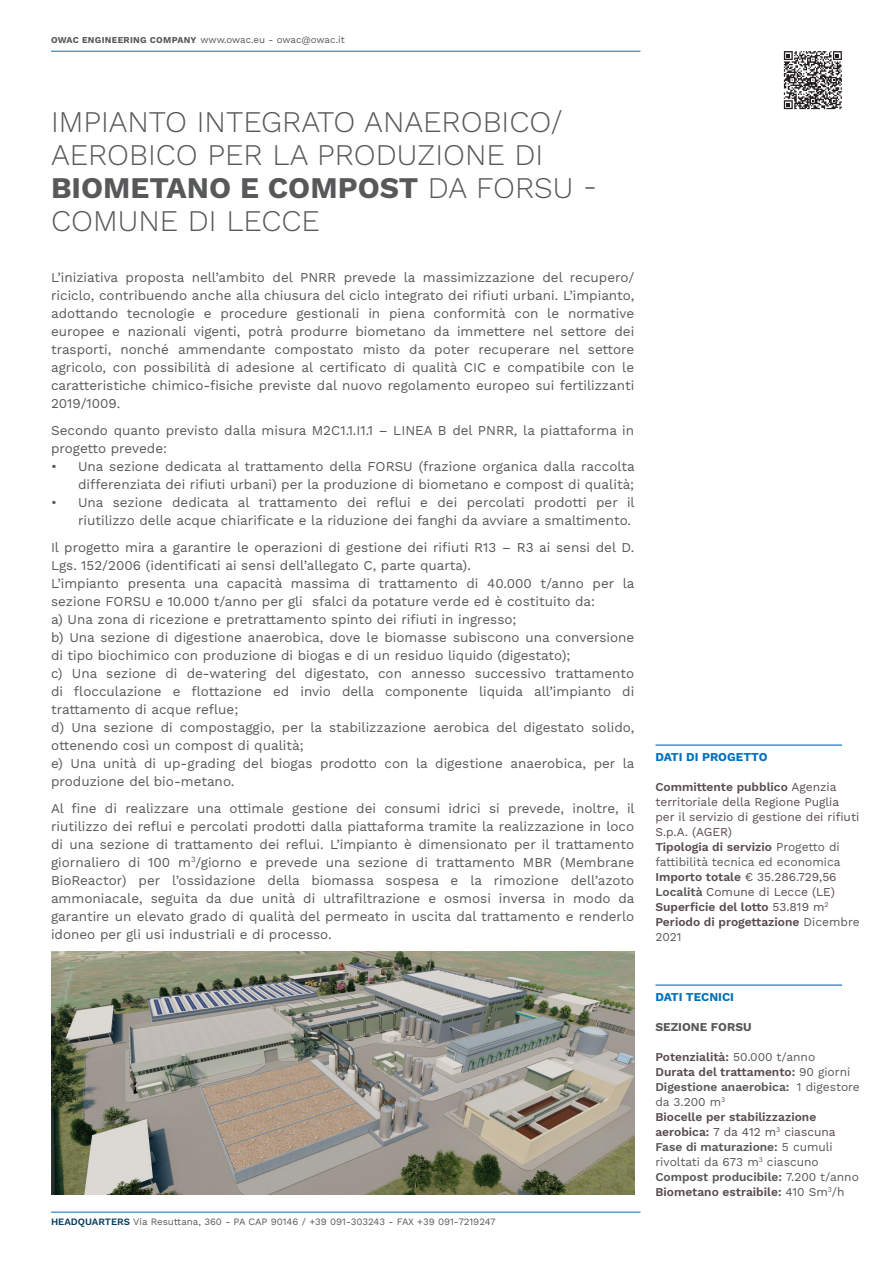
<style>
.page{position:relative;width:893px;height:1263px;background:#fff}
.page>*{position:absolute;margin:0;border:0;box-sizing:border-box;transform-origin:0 0}
.t1{font:300 30px/33px "Work Sans";color:#57585a}
.t2{font:13.5px/18px "Work Sans";color:#57585a;text-align:justify}
.t3{font:12px/15px "Work Sans";color:#584b52}
.t4{font:600 12px/15px "Work Sans";color:#584b52}
.t5{font:700 12px "Work Sans";color:#0072bc}
.t6{font:700 12px "Work Sans";color:#57585a}
.t7{font:9.75px "Work Sans";color:#57585a}
.s1{font-weight:700;font-size:9px}
.s2{font-weight:700}
.s3{font-weight:600;color:#063c60}
.s4{font-weight:600}
.s5{color:#57585a}
.s6{font-weight:600;color:#57585a}
.s7{font-weight:400;color:#57585a}
.s8{font-weight:400}
</style>
<div class="page">
<hr style="left:51px;top:1212px;width:589px;height:1px;background:#0072bc">
<hr style="left:51px;top:51px;width:589px;height:1px;background:#0072bc">
<hr style="left:655px;top:744px;width:187px;height:2px;background:#0072bc">
<hr style="left:655px;top:984px;width:187px;height:2px;background:#0072bc">
<img style="left:51px;top:951px;width:583px;height:244px">
<svg style="left:784px;top:51px;width:58px;height:58px"></svg>
<p class="t7" style="left:51px;top:32px;width:295px"><span class="s1">OWAC ENGINEERING COMPANY</span> www.owac.eu - owac@owac.it</p>
<h1 class="t1" style="left:51px;top:104px;width:548px">IMPIANTO INTEGRATO ANAEROBICO/<br>AEROBICO PER LA PRODUZIONE DI<br><span class="s2">BIOMETANO E COMPOST</span> DA FORSU -<br>COMUNE DI LECCE</h1>
<p class="t2" style="left:51px;top:268px;width:585px">L’iniziativa proposta nell’ambito del PNRR prevede la massimizzazione del recupero/ riciclo, contribuendo anche alla chiusura del ciclo integrato dei rifiuti urbani. L’impianto, adottando tecnologie e procedure gestionali in piena conformità con le normative europee e nazionali vigenti, potrà produrre biometano da immettere nel settore dei trasporti, nonché ammendante compostato misto da poter recuperare nel settore agricolo, con possibilità di adesione al certificato di qualità CIC e compatibile con le caratteristiche chimico-fisiche previste dal nuovo regolamento europeo sui fertilizzanti 2019/1009.</p>
<p class="t2" style="left:51px;top:421px;width:585px">Secondo quanto previsto dalla misura M2C1.1.I1.1 – LINEA B del PNRR, la piattaforma in progetto prevede:</p>
<p class="t2" style="left:51px;top:457px;width:585px;text-align:right">• Una sezione dedicata al trattamento della FORSU (frazione organica dalla raccolta differenziata dei rifiuti urbani) per la produzione di biometano e compost di qualità;</p>
<p class="t2" style="left:51px;top:493px;width:585px;text-align:right">• Una sezione dedicata al trattamento dei reflui e dei percolati prodotti per il riutilizzo delle acque chiarificate e la riduzione dei fanghi da avviare a smaltimento.</p>
<p class="t2" style="left:51px;top:538px;width:585px;text-align:left">Il progetto mira a garantire le operazioni di gestione dei rifiuti R13 – R3 ai sensi del D.<br>Lgs. 152/2006 (identificati ai sensi dell’allegato C, parte quarta).<br>L’impianto presenta una capacità massima di trattamento di 40.000 t/anno per la sezione FORSU e 10.000 t/anno per gli sfalci da potature verde ed è costituito da:<br>a) Una zona di ricezione e pretrattamento spinto dei rifiuti in ingresso;<br>b) Una sezione di digestione anaerobica, dove le biomasse subiscono una conversione di tipo biochimico con produzione di biogas e di un residuo liquido (digestato);<br>c) Una sezione di de-watering del digestato, con annesso successivo trattamento di flocculazione e flottazione ed invio della componente liquida all’impianto di trattamento di acque reflue;<br>d) Una sezione di compostaggio, per la stabilizzazione aerobica del digestato solido, ottenendo così un compost di qualità;<br>e) Una unità di up-grading del biogas prodotto con la digestione anaerobica, per la produzione del bio-metano.</p>
<p class="t2" style="left:51px;top:799px;width:585px">Al fine di realizzare una ottimale gestione dei consumi idrici si prevede, inoltre, il riutilizzo dei reflui e percolati prodotti dalla piattaforma tramite la realizzazione in loco di una sezione di trattamento dei reflui. L’impianto è dimensionato per il trattamento giornaliero di 100 m<sup>3</sup>/giorno e prevede una sezione di trattamento MBR (Membrane BioReactor) per l’ossidazione della biomassa sospesa e la rimozione dell’azoto ammoniacale, seguita da due unità di ultrafiltrazione e osmosi inversa in modo da garantire un elevato grado di qualità del permeato in uscita dal trattamento e renderlo idoneo per gli usi industriali e di processo.</p>
<p class="t7" style="left:51px;top:1214px;width:446px"><span class="s3">HEADQUARTERS</span> Via Resuttana, 360 - PA CAP 90146 / +39 091-303243 - FAX +39 091-7219247</p>
<p class="t5" style="left:655px;top:747px;width:114px">DATI DI PROGETTO</p>
<p class="t3" style="left:655px;top:778px;width:206px"><span class="s4">Committente pubblico</span> Agenzia territoriale della Regione Puglia per il servizio di gestione dei rifiuti<br>S.p.A. (AGER)<br><span class="s4">Tipologia di servizio</span> <span class="s5">Progetto di fattibilità tecnica ed economica<br></span><span class="s4">Importo totale</span> € 35.286.729,56<br><span class="s6">Località</span> Comune di Lecce (LE)<br><span class="s4">Superficie del lotto</span> 53.819 m<sup>2<br></sup><span class="s4">Periodo di progettazione</span> <span class="s5">Dicembre<br>2021</span></p>
<p class="t5" style="left:655px;top:987px;width:80px">DATI TECNICI</p>
<p class="t6" style="left:655px;top:1017px;width:98px">SEZIONE FORSU</p>
<p class="t4" style="left:655px;top:1049px;width:206px">Potenzialità: <span class="s7">50.000 t/anno<br></span>Durata del trattamento: <span class="s7">90 giorni<br></span><span class="s5">Digestione anaerobica:</span> <span class="s7">1 digestore da 3.200 m</span><sup>3<br></sup>Biocelle per stabilizzazione aerobica: <span class="s8">7 da 412 m</span><sup>3</sup> <span class="s8">ciascuna<br></span><span class="s5">Fase di maturazione:</span> <span class="s7">5 cumuli rivoltati da 673 m</span><sup>3</sup> <span class="s7">ciascuno<br></span><span class="s5">Compost producibile:</span> <span class="s7">7.200 t/anno<br></span>Biometano estraibile: <span class="s7">410 Sm</span><sup>3</sup><span class="s7">/h</span></p>
</div>
